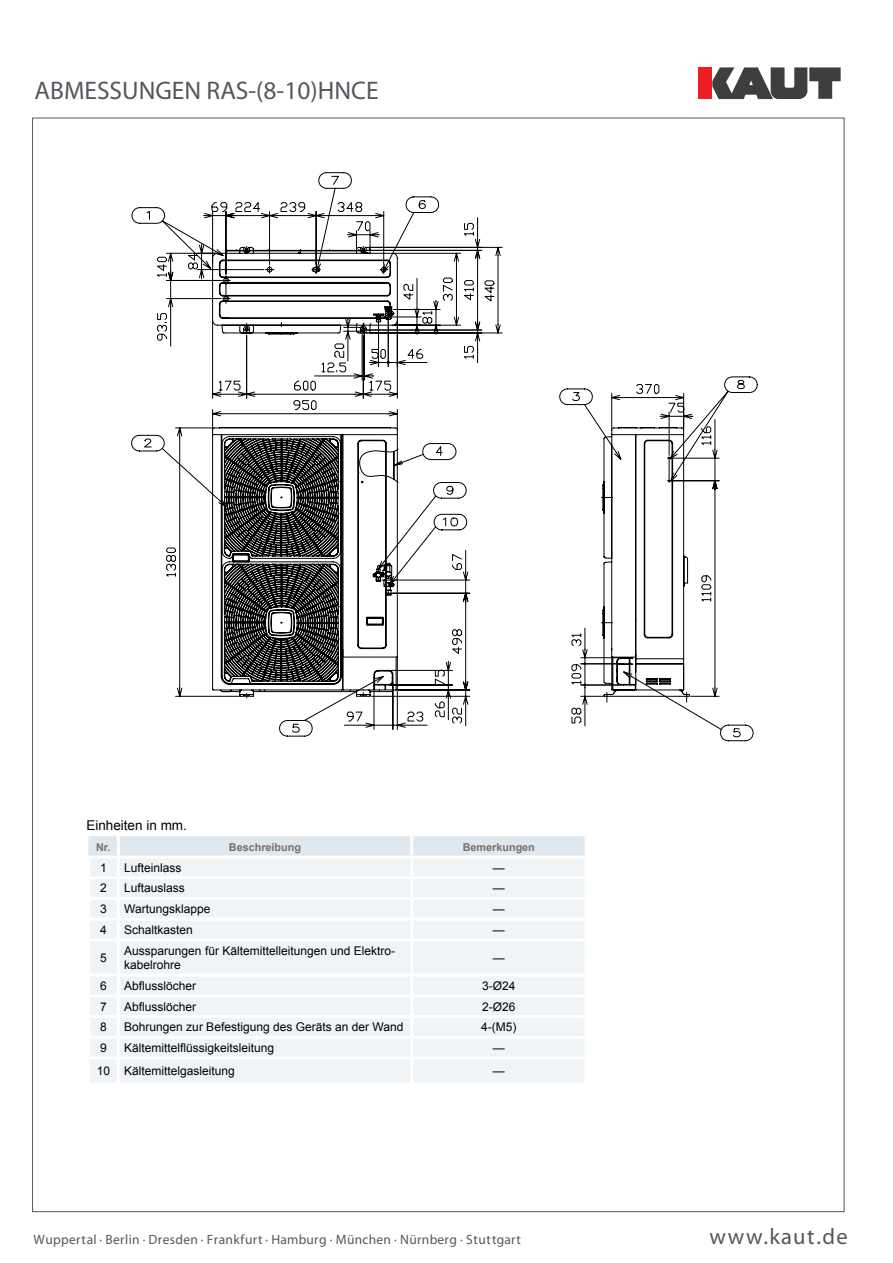
<style>
.page{position:relative;width:893px;height:1263px;background:#fff}
.page>*{position:absolute;margin:0;border:0;box-sizing:border-box;transform-origin:0 0}
.t1{font:25.5px "Myriad Pro";color:#54585d}
.t2{font:22.5px "Myriad Pro";letter-spacing:.065em;color:#54585d}
.t3{font:13.5px "Myriad Pro";letter-spacing:.025em;color:#54585d}
.t4{font:13.5px "Arial";color:#000}
.t5{font:12px/14.4px "Arial";color:#000}
.t6{font:700 10.8px "Arial";color:#707172}
</style>
<div class="page">
<div style="left:698px;top:67px;width:14px;height:32px;background:#ee1d23"></div>
<svg style="left:712px;top:67px;width:129px;height:32px"></svg>
<svg style="left:131px;top:172px;width:627px;height:569px"></svg>
<svg style="left:357px;top:306px;width:99px;height:343px"></svg>
<div style="left:89px;top:836px;width:495px;height:19px;background:#dfe7ef"></div>
<div style="left:90px;top:859px;width:494px;height:223px;background:#f0f4f7"></div>
<hr style="left:117px;top:836px;width:3px;height:19px;background:#fff">
<hr style="left:410px;top:836px;width:3px;height:19px;background:#fff">
<hr style="left:117px;top:858px;width:3px;height:18px;background:#fff">
<hr style="left:410px;top:858px;width:3px;height:18px;background:#fff">
<hr style="left:87px;top:876px;width:31px;height:3px;background:#fff">
<hr style="left:118px;top:876px;width:294px;height:3px;background:#fff">
<hr style="left:117px;top:879px;width:3px;height:18px;background:#fff">
<hr style="left:412px;top:876px;width:175px;height:3px;background:#fff">
<hr style="left:410px;top:879px;width:3px;height:18px;background:#fff">
<hr style="left:87px;top:897px;width:31px;height:3px;background:#fff">
<hr style="left:118px;top:897px;width:294px;height:3px;background:#fff">
<hr style="left:117px;top:900px;width:3px;height:18px;background:#fff">
<hr style="left:412px;top:897px;width:175px;height:3px;background:#fff">
<hr style="left:410px;top:900px;width:3px;height:18px;background:#fff">
<hr style="left:87px;top:918px;width:31px;height:3px;background:#fff">
<hr style="left:118px;top:918px;width:294px;height:3px;background:#fff">
<hr style="left:117px;top:921px;width:3px;height:17px;background:#fff">
<hr style="left:412px;top:918px;width:175px;height:3px;background:#fff">
<hr style="left:410px;top:921px;width:3px;height:17px;background:#fff">
<hr style="left:87px;top:938px;width:31px;height:3px;background:#fff">
<hr style="left:118px;top:938px;width:294px;height:3px;background:#fff">
<hr style="left:117px;top:941px;width:3px;height:32px;background:#fff">
<hr style="left:412px;top:938px;width:175px;height:3px;background:#fff">
<hr style="left:410px;top:941px;width:3px;height:32px;background:#fff">
<hr style="left:87px;top:973px;width:31px;height:3px;background:#fff">
<hr style="left:118px;top:973px;width:294px;height:3px;background:#fff">
<hr style="left:117px;top:976px;width:3px;height:18px;background:#fff">
<hr style="left:412px;top:973px;width:175px;height:3px;background:#fff">
<hr style="left:410px;top:976px;width:3px;height:18px;background:#fff">
<hr style="left:87px;top:994px;width:31px;height:3px;background:#fff">
<hr style="left:118px;top:994px;width:294px;height:3px;background:#fff">
<hr style="left:117px;top:997px;width:3px;height:18px;background:#fff">
<hr style="left:412px;top:994px;width:175px;height:3px;background:#fff">
<hr style="left:410px;top:997px;width:3px;height:18px;background:#fff">
<hr style="left:87px;top:1015px;width:31px;height:3px;background:#fff">
<hr style="left:118px;top:1015px;width:294px;height:3px;background:#fff">
<hr style="left:117px;top:1018px;width:3px;height:18px;background:#fff">
<hr style="left:412px;top:1015px;width:175px;height:3px;background:#fff">
<hr style="left:410px;top:1018px;width:3px;height:18px;background:#fff">
<hr style="left:87px;top:1036px;width:31px;height:3px;background:#fff">
<hr style="left:118px;top:1036px;width:294px;height:3px;background:#fff">
<hr style="left:117px;top:1039px;width:3px;height:17px;background:#fff">
<hr style="left:412px;top:1036px;width:175px;height:3px;background:#fff">
<hr style="left:410px;top:1039px;width:3px;height:17px;background:#fff">
<hr style="left:87px;top:1056px;width:31px;height:3px;background:#fff">
<hr style="left:118px;top:1056px;width:294px;height:3px;background:#fff">
<hr style="left:117px;top:1059px;width:3px;height:23px;background:#fff">
<hr style="left:412px;top:1056px;width:175px;height:3px;background:#fff">
<hr style="left:410px;top:1059px;width:3px;height:23px;background:#fff">
<h1 class="t1" style="left:35px;top:75px;width:345px">ABMESSUNGEN RAS-(8-10)HNCE</h1>
<p class="t4" style="left:86px;top:817px;width:102px">Einheiten in mm.</p>
<p class="t6" style="left:96px;top:839px;width:16px">Nr.</p>
<p class="t6" style="left:229px;top:839px;width:74px">Beschreibung</p>
<p class="t6" style="left:463px;top:839px;width:74px">Bemerkungen</p>
<p class="t5" style="left:100px;top:860px;width:8px">1</p>
<p class="t5" style="left:124px;top:860px;width:59px">Lufteinlass</p>
<p class="t5" style="left:493px;top:860px;width:13px">—</p>
<p class="t5" style="left:100px;top:881px;width:8px">2</p>
<p class="t5" style="left:124px;top:881px;width:62px">Luftauslass</p>
<p class="t5" style="left:493px;top:881px;width:13px">—</p>
<p class="t5" style="left:100px;top:902px;width:8px">3</p>
<p class="t5" style="left:124px;top:902px;width:88px">Wartungsklappe</p>
<p class="t5" style="left:493px;top:902px;width:13px">—</p>
<p class="t5" style="left:100px;top:923px;width:8px">4</p>
<p class="t5" style="left:124px;top:923px;width:70px">Schaltkasten</p>
<p class="t5" style="left:493px;top:923px;width:13px">—</p>
<p class="t5" style="left:100px;top:951px;width:8px">5</p>
<p class="t5" style="left:124px;top:943px;width:272px">Aussparungen für Kältemittelleitungen und Elektro&shy;kabelrohre</p>
<p class="t5" style="left:493px;top:951px;width:13px">—</p>
<p class="t5" style="left:100px;top:978px;width:8px">6</p>
<p class="t5" style="left:124px;top:978px;width:74px">Abflusslöcher</p>
<p class="t5" style="left:482px;top:978px;width:35px">3-Ø24</p>
<p class="t5" style="left:100px;top:999px;width:8px">7</p>
<p class="t5" style="left:124px;top:999px;width:74px">Abflusslöcher</p>
<p class="t5" style="left:482px;top:999px;width:35px">2-Ø26</p>
<p class="t5" style="left:100px;top:1020px;width:8px">8</p>
<p class="t5" style="left:124px;top:1020px;width:281px">Bohrungen zur Befestigung des Geräts an der Wand</p>
<p class="t5" style="left:481px;top:1020px;width:37px">4-(M5)</p>
<p class="t5" style="left:100px;top:1041px;width:8px">9</p>
<p class="t5" style="left:124px;top:1041px;width:152px">Kältemittelflüssigkeitsleitung</p>
<p class="t5" style="left:493px;top:1041px;width:13px">—</p>
<p class="t5" style="left:97px;top:1064px;width:140px">10 Kältemittelgasleitung</p>
<p class="t5" style="left:493px;top:1064px;width:13px">—</p>
<p class="t3" style="left:34px;top:1232px;width:489px">Wuppertal · Berlin · Dresden · Frankfurt · Hamburg · München · Nürnberg · Stuttgart</p>
<h2 class="t2" style="left:709px;top:1224px;width:140px">www.kaut.de</h2>
</div>
